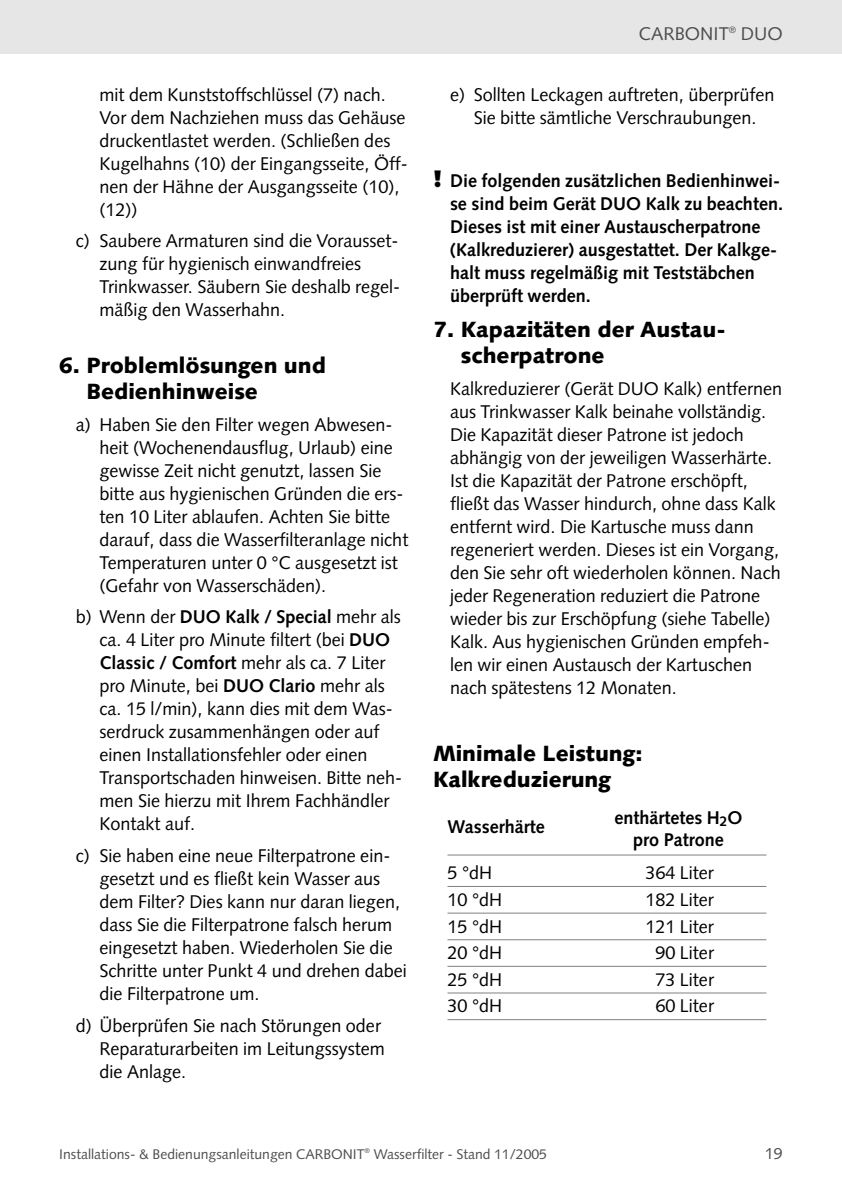
<style>
.page{position:relative;width:842px;height:1191px;background:#fff}
.page>*{position:absolute;margin:0;border:0;box-sizing:border-box;transform-origin:0 0}
.t1{font:900 22px/26.4px "Syntax";color:#000}
.t2{font:18.4px/23px "Syntax";color:#000}
.t3{font:700 18.4px/23px "Syntax";color:#000}
.t4{font:18.4px "Syntax";color:#4d4d4d}
.t5{font:16px "Syntax";color:#4d4d4d}
.t6{font:14px "Syntax";color:#4d4d4d}
.s1{font-weight:700}
.s2{font-family:"Dax";font-weight:900;font-size:24px}
</style>
<div class="page">
<div style="left:0;top:0;width:842px;height:54px;background:#e6e6e6"></div>
<hr style="left:447px;top:854px;width:319px;height:1px;background:#808080">
<hr style="left:447px;top:886px;width:319px;height:1px;background:#808080">
<hr style="left:447px;top:912px;width:319px;height:1px;background:#808080">
<hr style="left:447px;top:939px;width:319px;height:1px;background:#808080">
<hr style="left:447px;top:966px;width:319px;height:1px;background:#808080">
<hr style="left:447px;top:992px;width:319px;height:1px;background:#808080">
<hr style="left:447px;top:1019px;width:319px;height:1px;background:#808080">
<p class="t2" style="left:99px;top:85px;width:310px">mit dem Kunststoffschlüssel (7) nach.<br>Vor dem Nachziehen muss das Gehäuse druckentlastet werden. (Schließen des Kugelhahns (10) der Eingangsseite, Öff&shy;nen der Hähne der Ausgangsseite (10), (12))</p>
<p class="t2" style="left:99px;top:231px;width:302px;text-indent:-24px">c) Saubere Armaturen sind die Vorausset&shy;zung für hygienisch einwandfreies Trinkwasser. Säubern Sie deshalb regel&shy;mäßig den Wasserhahn.</p>
<p class="t1" style="left:86px;top:354px;width:241px;text-indent:-28px">6. Problemlösungen und<br>Bedienhinweise</p>
<p class="t2" style="left:99px;top:414px;width:310px;text-indent:-24px">a) Haben Sie den Filter wegen Abwesen&shy;heit (Wochenendausflug, Urlaub) eine gewisse Zeit nicht genutzt, lassen Sie bitte aus hygienischen Gründen die ers&shy;ten 10 Liter ablaufen. Achten Sie bitte darauf, dass die Wasserfilteranlage nicht Temperaturen unter 0 °C ausgesetzt ist (Gefahr von Wasserschäden).</p>
<p class="t2" style="left:99px;top:607px;width:304px;text-indent:-24px">b) Wenn der <span class="s1">DUO Kalk / Special</span> mehr als ca. 4 Liter pro Minute filtert (bei <span class="s1">DUO Classic / Comfort</span> mehr als ca. 7 Liter pro Minute, bei <span class="s1">DUO Clario</span> mehr als ca. 15 l/min), kann dies mit dem Was&shy;serdruck zusammenhängen oder auf einen Installationsfehler oder einen Transportschaden hinweisen. Bitte neh&shy;men Sie hierzu mit Ihrem Fachhändler Kontakt auf.</p>
<p class="t2" style="left:99px;top:845px;width:309px;text-indent:-24px">c) Sie haben eine neue Filterpatrone ein&shy;gesetzt und es fließt kein Wasser aus dem Filter? Dies kann nur daran liegen, dass Sie die Filterpatrone falsch herum eingesetzt haben. Wiederholen Sie die Schritte unter Punkt 4 und drehen dabei die Filterpatrone um.</p>
<p class="t2" style="left:99px;top:1015px;width:287px;text-indent:-24px">d) Überprüfen Sie nach Störungen oder<br>Reparaturarbeiten im Leitungssystem die Anlage.</p>
<p class="t4" style="left:639px;top:26px;width:145px">CARBONIT<sup>®</sup> DUO</p>
<p class="t2" style="left:450px;top:85px;width:326px;text-align:center">e) Sollten Leckagen auftreten, überprüfen<br>Sie bitte sämtliche Verschraubungen.</p>
<p class="t3" style="left:450px;top:171px;width:335px;text-indent:-17px"><span class="s2">!</span> Die folgenden zusätzlichen Bedienhinwei&shy;se sind beim Gerät DUO Kalk zu beachten.<br>Dieses ist mit einer Austauscherpatrone (Kalkreduzierer) ausgestattet. Der Kalkge&shy;halt muss regelmäßig mit Teststäbchen überprüft werden.</p>
<p class="t1" style="left:461px;top:318px;width:267px;text-indent:-28px">7. Kapazitäten der Austau&shy;scherpatrone</p>
<p class="t2" style="left:450px;top:379px;width:334px">Kalkreduzierer (Gerät DUO Kalk) entfernen aus Trinkwasser Kalk beinahe vollständig.<br>Die Kapazität dieser Patrone ist jedoch abhängig von der jeweiligen Wasserhärte.<br>Ist die Kapazität der Patrone erschöpft, fließt das Wasser hindurch, ohne dass Kalk entfernt wird. Die Kartusche muss dann regeneriert werden. Dieses ist ein Vorgang, den Sie sehr oft wiederholen können. Nach jeder Regeneration reduziert die Patrone wieder bis zur Erschöpfung (siehe Tabelle)<br>Kalk. Aus hygienischen Gründen empfeh&shy;len wir einen Austausch der Kartuschen nach spätestens 12 Monaten.</p>
<p class="t1" style="left:433px;top:742px;width:211px">Minimale Leistung:<br>Kalkreduzierung</p>
<p class="t3" style="left:447px;top:816px;width:99px">Wasserhärte</p>
<p class="t3" style="left:614px;top:808px;width:130px;line-height:22px;text-align:center">enthärtetes H<sub>2</sub>O pro Patrone</p>
<p class="t2" style="left:447px;top:863px;width:46px">5 °dH</p>
<p class="t2" style="left:645px;top:863px;width:70px">364 Liter</p>
<p class="t2" style="left:447px;top:889px;width:56px">10 °dH</p>
<p class="t2" style="left:645px;top:889px;width:70px">182 Liter</p>
<p class="t2" style="left:447px;top:916px;width:56px">15 °dH</p>
<p class="t2" style="left:645px;top:916px;width:70px">121 Liter</p>
<p class="t2" style="left:447px;top:943px;width:56px">20 °dH</p>
<p class="t2" style="left:655px;top:943px;width:60px">90 Liter</p>
<p class="t2" style="left:447px;top:969px;width:56px">25 °dH</p>
<p class="t2" style="left:655px;top:969px;width:60px">73 Liter</p>
<p class="t2" style="left:447px;top:996px;width:56px">30 °dH</p>
<p class="t2" style="left:655px;top:996px;width:60px">60 Liter</p>
<p class="t6" style="left:59px;top:1148px;width:489px">Installations- &amp; Bedienungsanleitungen CARBONIT<sup>®</sup> Wasserfilter - Stand 11/2005</p>
<p class="t5" style="left:765px;top:1146px;width:19px">19</p>
</div>
